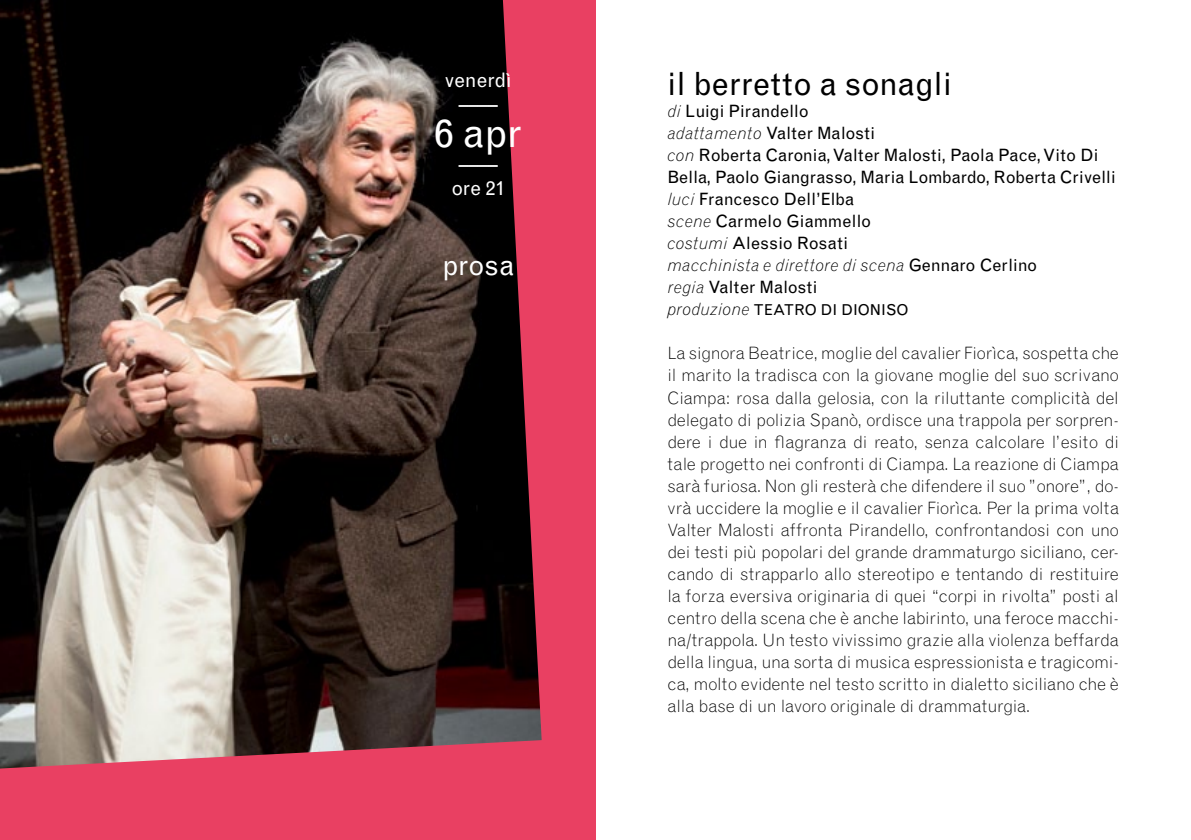
<style>
.page{position:relative;width:1191px;height:840px;background:#fff}
.page>*{position:absolute;margin:0;border:0;box-sizing:border-box;transform-origin:0 0}
.t1{font:40px "Grotesque MT Std";color:#fff}
.t2{font:32px "Grotesque MT Std";letter-spacing:.005em;color:#000}
.t3{font:28px "Grotesque MT Std";letter-spacing:-.02em;color:#fff}
.t4{font:20px/24px "Grotesque MT Std";letter-spacing:-.005em;color:#fff;text-align:center}
.t5{font:300 17px/22px "Grotesque MT Std";letter-spacing:-.015em;color:#000;text-align:justify}
.t6{font:17px/22px "Grotesque MT Std";color:#000}
.t7{font:15px "Grotesque MT Std";color:#000}
.s1{font-weight:300;font-style:italic}
.s2{font-weight:300;font-style:italic;font-size:17px}
</style>
<div class="page">
<div style="left:0;top:0;width:595px;height:839px;background:#e94062"></div>
<img style="left:0;top:0;width:541px;height:768px">
<p class="t4" style="left:445px;top:68px;width:68px">venerdì ––––</p>
<h1 class="t1" style="left:434px;top:109px;width:89px">6 apr</h1>
<p class="t4" style="left:451px;top:152px;width:55px">–––– ore 21</p>
<h3 class="t3" style="left:442px;top:248px;width:73px">prosa</h3>
<h2 class="t2" style="left:667px;top:65px;width:286px">il berretto a sonagli</h2>
<p class="t6" style="left:667px;top:100px;width:449px"><span class="s1">di</span> Luigi Pirandello<br><span class="s1">adattamento</span> Valter Malosti<br><span class="s1">con</span> Roberta Caronia, Valter Malosti, Paola Pace, Vito Di Bella, Paolo Giangrasso, Maria Lombardo, Roberta Crivelli <span class="s1">luci</span> Francesco Dell’Elba<br><span class="s1">scene</span> Carmelo Giammello<br><span class="s1">costumi</span> Alessio Rosati<br><span class="s1">macchinista e direttore di scena</span> Gennaro Cerlino<br><span class="s1">regia</span> Valter Malosti</p>
<p class="t7" style="left:667px;top:301px;width:242px"><span class="s2">produzione</span> TEATRO DI DIONISO</p>
<p class="t5" style="left:667px;top:342px;width:453px">La signora Beatrice, moglie del cavalier Fiorìca, sospetta che il marito la tradisca con la giovane moglie del suo scrivano Ciampa: rosa dalla gelosia, con la riluttante complicità del delegato di polizia Spanò, ordisce una trappola per sorpren&shy;dere i due in flagranza di reato, senza calcolare l’esito di tale progetto nei confronti di Ciampa. La reazione di Ciampa sarà furiosa. Non gli resterà che difendere il suo ”onore”, do&shy;vrà uccidere la moglie e il cavalier Fiorìca. Per la prima volta Valter Malosti affronta Pirandello, confrontandosi con uno dei testi più popolari del grande drammaturgo siciliano, cer&shy;cando di strapparlo allo stereotipo e tentando di restituire la forza eversiva originaria di quei “corpi in rivolta” posti al centro della scena che è anche labirinto, una feroce macchi&shy;na/trappola. Un testo vivissimo grazie alla violenza beffarda della lingua, una sorta di musica espressionista e tragicomi&shy;ca, molto evidente nel testo scritto in dialetto siciliano che è alla base di un lavoro originale di drammaturgia.</p>
</div>
